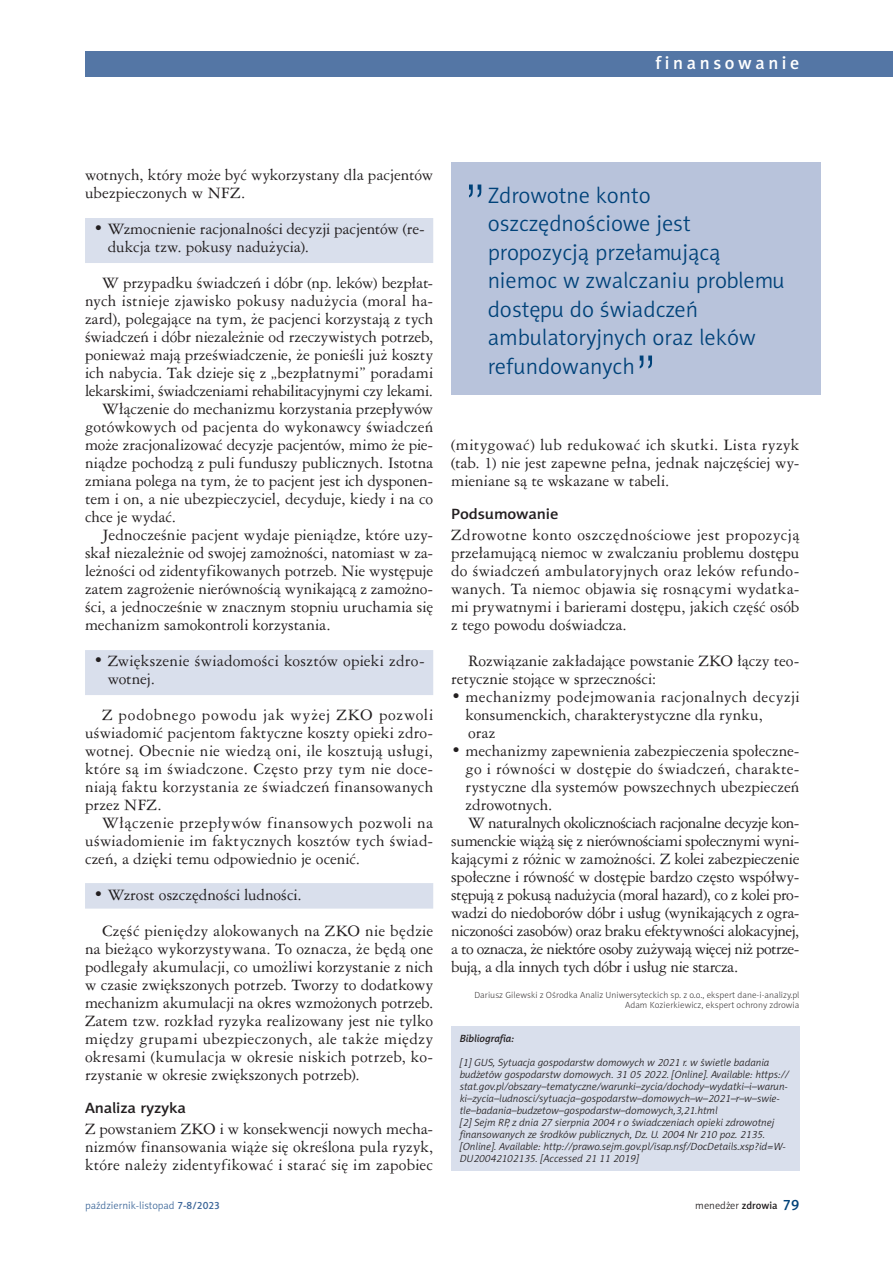
<style>
.page{position:relative;width:893px;height:1263px;background:#fff}
.page>*{position:absolute;margin:0;border:0;box-sizing:border-box;transform-origin:0 0}
.Wybicie{font:52.5px "Swis 721 Lt PL";color:#004279}
.Wybicie-2{font:22.5px/28.5px "Naomi Sans EFN Light";color:#004279}
.Belka_prawa{font:18px "Naomi Sans EFN Medium";letter-spacing:.2em;color:#fff}
.tekst{font:15px/18px "Ameri Garmnd PL";letter-spacing:-.005em;color:#231f20;text-align:justify}
.tekst_bez_wciecia{font:15px/18px "Ameri Garmnd PL";letter-spacing:.005em;color:#231f20;text-align:justify}
.srodtytul_1{font:15px "Naomi Sans EFN Medium";letter-spacing:-.01em;color:#231f20;scale:1.1 1}
.zrodlo{font:italic 10.5px/12px "Naomi Sans EFN Light";color:#231f20}
.t1{font:10.5px "Naomi Sans EFN Light";color:#3d6799}
.t2{font:10.5px "Naomi Sans EFN Light";color:#231f20}
.zrodlo-2{font:italic 10.5px "Naomi Sans EFN Medium";color:#231f20}
.autor_gora_1{font:9px "Naomi Sans EFN Thin";letter-spacing:.01em;color:#231f20}
.s1{font-family:"Naomi Sans EFN Medium"}
.s2{font-family:"Naomi Sans EFN Medium";font-size:15px;color:#004279}
</style>
<div class="page">
<div style="left:85px;top:51px;width:808px;height:26px;background:#5476a5"></div>
<div style="left:451px;top:1026px;width:348px;height:145px;background:#d9dfec"></div>
<div style="left:85px;top:218px;width:348px;height:45px;background:#d9dfec"></div>
<div style="left:85px;top:650px;width:348px;height:45px;background:#d9dfec"></div>
<div style="left:85px;top:883px;width:348px;height:25px;background:#d9dfec"></div>
<div style="left:451px;top:162px;width:370px;height:233px;background:#b8c3db"></div>
<p class="Belka_prawa" style="left:655px;top:52px;width:145px">finansowanie</p>
<p class="tekst" style="left:85px;top:165px;width:350px">wotnych, który może być wykorzystany dla pacjentów ubezpieczonych w NFZ.</p>
<p class="tekst_bez_wciecia" style="left:108px;top:219px;width:318px;text-indent:-14px">• Wzmocnienie racjonalności decyzji pacjentów (re&shy;dukcja tzw. pokusy nadużycia).</p>
<p class="tekst" style="left:85px;top:273px;width:350px;text-indent:17px">W przypadku świadczeń i dóbr (np. leków) bezpłat&shy;nych istnieje zjawisko pokusy nadużycia (moral ha&shy;zard), polegające na tym, że pacjenci korzystają z tych świadczeń i dóbr niezależnie od rzeczywistych potrzeb, ponieważ mają przeświadczenie, że ponieśli już koszty ich nabycia. Tak dzieje się z „bezpłatnymi” poradami lekarskimi, świadczeniami rehabilitacyjnymi czy lekami.</p>
<p class="tekst" style="left:85px;top:399px;width:350px;text-indent:17px">Włączenie do mechanizmu korzystania przepływów gotówkowych od pacjenta do wykonawcy świadczeń może zracjonalizować decyzje pacjentów, mimo że pie&shy;niądze pochodzą z puli funduszy publicznych. Istotna zmiana polega na tym, że to pacjent jest ich dysponen&shy;tem i on, a nie ubezpieczyciel, decyduje, kiedy i na co chce je wydać.</p>
<p class="tekst" style="left:85px;top:525px;width:350px;text-indent:17px">Jednocześnie pacjent wydaje pieniądze, które uzy&shy;skał niezależnie od swojej zamożności, natomiast w za&shy;leżności od zidentyfikowanych potrzeb. Nie występuje zatem zagrożenie nierównością wynikającą z zamożno&shy;ści, a jednocześnie w znacznym stopniu uruchamia się mechanizm samokontroli korzystania.</p>
<p class="tekst_bez_wciecia" style="left:108px;top:651px;width:318px;text-indent:-14px">• Zwiększenie świadomości kosztów opieki zdro&shy;wotnej.</p>
<p class="tekst" style="left:85px;top:705px;width:350px;text-indent:17px">Z podobnego powodu jak wyżej ZKO pozwoli uświadomić pacjentom faktyczne koszty opieki zdro&shy;wotnej. Obecnie nie wiedzą oni, ile kosztują usługi, które są im świadczone. Często przy tym nie doce&shy;niają faktu korzystania ze świadczeń finansowanych przez NFZ.</p>
<p class="tekst" style="left:85px;top:813px;width:350px;text-indent:17px">Włączenie przepływów finansowych pozwoli na uświadomienie im faktycznych kosztów tych świad&shy;czeń, a dzięki temu odpowiednio je ocenić.</p>
<p class="tekst_bez_wciecia" style="left:94px;top:885px;width:210px">• Wzrost oszczędności ludności.</p>
<p class="tekst" style="left:85px;top:921px;width:350px;text-indent:17px">Część pieniędzy alokowanych na ZKO nie będzie na bieżąco wykorzystywana. To oznacza, że będą one podlegały akumulacji, co umożliwi korzystanie z nich w czasie zwiększonych potrzeb. Tworzy to dodatkowy mechanizm akumulacji na okres wzmożonych potrzeb.<br>Zatem tzw. rozkład ryzyka realizowany jest nie tylko między grupami ubezpieczonych, ale także między okresami (kumulacja w okresie niskich potrzeb, ko&shy;rzystanie w okresie zwiększonych potrzeb).</p>
<p class="srodtytul_1" style="left:85px;top:1099px;width:93px">Analiza ryzyka</p>
<p class="tekst_bez_wciecia" style="left:85px;top:1119px;width:350px">Z powstaniem ZKO i w konsekwencji nowych mecha&shy;nizmów finansowania wiąże się określona pula ryzyk, które należy zidentyfikować i starać się im zapobiec</p>
<p class="Wybicie" style="left:464px;top:171px;width:24px">”</p>
<p class="Wybicie-2" style="left:488px;top:181px;width:298px">Zdrowotne konto oszczędnościowe jest propozycją przełamującą niemoc w zwalczaniu problemu dostępu do świadczeń ambulatoryjnych oraz leków refundowanych</p>
<p class="Wybicie" style="left:635px;top:342px;width:24px">”</p>
<p class="tekst_bez_wciecia" style="left:451px;top:435px;width:350px">(mitygować) lub redukować ich skutki. Lista ryzyk (tab. 1) nie jest zapewne pełna, jednak najczęściej wy&shy;mieniane są te wskazane w tabeli.</p>
<p class="srodtytul_1" style="left:451px;top:505px;width:99px">Podsumowanie</p>
<p class="tekst_bez_wciecia" style="left:451px;top:525px;width:350px">Zdrowotne konto oszczędnościowe jest propozycją przełamującą niemoc w zwalczaniu problemu dostępu do świadczeń ambulatoryjnych oraz leków refundo&shy;wanych. Ta niemoc objawia się rosnącymi wydatka&shy;mi prywatnymi i barierami dostępu, jakich część osób z tego powodu doświadcza.</p>
<p class="tekst" style="left:451px;top:651px;width:350px;text-indent:17px">Rozwiązanie zakładające powstanie ZKO łączy teo&shy;retycznie stojące w sprzeczności:</p>
<p class="tekst_bez_wciecia" style="left:466px;top:687px;width:335px;text-indent:-14px">• mechanizmy podejmowania racjonalnych decyzji konsumenckich, charakterystyczne dla rynku,</p>
<p class="tekst" style="left:468px;top:723px;width:29px">oraz</p>
<p class="tekst_bez_wciecia" style="left:466px;top:741px;width:335px;text-indent:-14px">• mechanizmy zapewnienia zabezpieczenia społeczne&shy;go i równości w dostępie do świadczeń, charakte&shy;rystyczne dla systemów powszechnych ubezpieczeń zdrowotnych.</p>
<p class="tekst" style="left:451px;top:813px;width:350px;text-indent:17px">W naturalnych okolicznościach racjonalne decyzje kon&shy;sumenckie wiążą się z nierównościami społecznymi wyni&shy;kającymi z różnic w zamożności. Z kolei zabezpieczenie społeczne i równość w dostępie bardzo często współwy&shy;stępują z pokusą nadużycia (moral hazard), co z kolei pro&shy;wadzi do niedoborów dóbr i usług (wynikających z ogra&shy;niczoności zasobów) oraz braku efektywności alokacyjnej, a to oznacza, że niektóre osoby zużywają więcej niż potrze&shy;bują, a dla innych tych dóbr i usług nie starcza.</p>
<p class="autor_gora_1" style="left:475px;top:990px;width:326px">Dariusz Gilewski z Ośrodka Analiz Uniwersyteckich sp. z o.o., ekspert dane-i-analizy.pl</p>
<p class="autor_gora_1" style="left:625px;top:1000px;width:176px">Adam Kozierkiewicz, ekspert ochrony zdrowia</p>
<p class="zrodlo-2" style="left:460px;top:1033px;width:56px">Bibliografia:</p>
<p class="zrodlo" style="left:460px;top:1057px;width:331px">[1] GUS, Sytuacja gospodarstw domowych w 2021 r. w świetle badania budżetów gospodarstw domowych. 31 05 2022. [Online]. Available: https:// stat.gov.pl/obszary–tematyczne/warunki–zycia/dochody–wydatki–i–warun&shy;ki–zycia–ludnosci/sytuacja–gospodarstw–domowych–w–2021–r–w–swie&shy;tle–badania–budzetow–gospodarstw–domowych,3,21.html</p>
<p class="zrodlo" style="left:460px;top:1117px;width:328px">[2] Sejm RP, z dnia 27 sierpnia 2004 r o świadczeniach opieki zdrowotnej finansowanych ze środków publicznych, Dz. U. 2004 Nr 210 poz. 2135. [Online]. Available: http://prawo.sejm.gov.pl/isap.nsf/DocDetails.xsp?id=W-DU20042102135. [Accessed 21 11 2019]</p>
<p class="t1" style="left:85px;top:1199px;width:137px">październik-listopad <span class="s1">7-8/2023</span></p>
<p class="t2" style="left:695px;top:1199px;width:106px">menedżer <span class="s1">zdrowia</span> <span class="s2">79</span></p>
</div>
